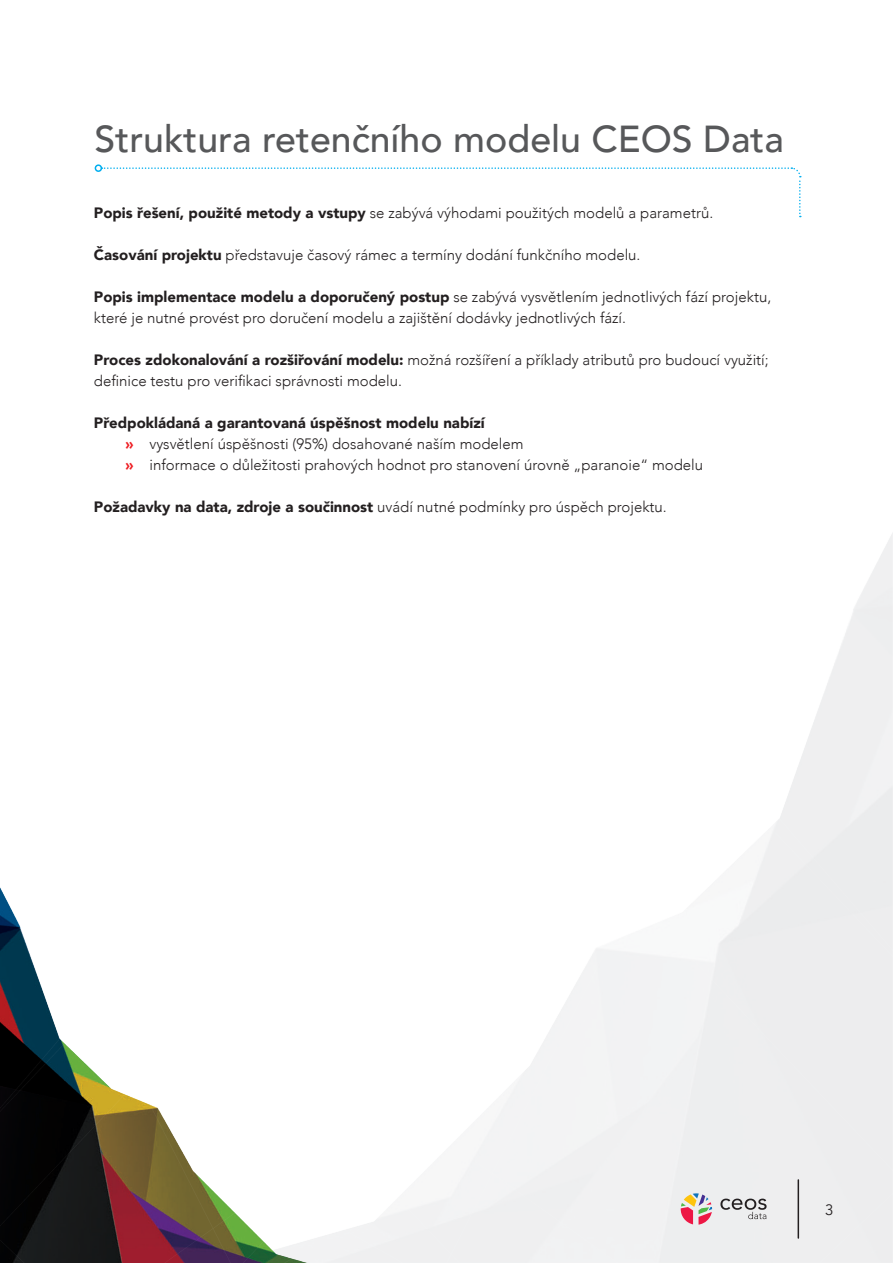
<style>
.page{position:relative;width:893px;height:1263px;background:#fff}
.page>*{position:absolute;margin:0;border:0;box-sizing:border-box;transform-origin:0 0}
.t1{font:500 37.5px "Avenir";color:#57585a}
.t2{font:300 15px/21px "Avenir";color:#231f20}
.t3{font:15px "Avenir";color:#231f20}
.s1{font-weight:900}
.s2{font-weight:900;color:#ee1d23}
</style>
<div class="page">
<img style="left:0;top:887px;width:476px;height:376px">
<svg style="left:720px;top:1198px;width:47px;height:21px"></svg>
<svg style="left:680px;top:1193px;width:32px;height:31px"></svg>
<hr style="left:798px;top:1180px;width:1px;height:58px;background:#231f20">
<svg style="left:101px;top:167px;width:700px;height:50px"></svg>
<div style="left:95px;top:164px;width:7px;height:8px;border:2px solid #00aeef;border-radius:50%"></div>
<h1 class="t1" style="left:95px;top:107px;width:691px">Struktura retenčního modelu CEOS Data</h1>
<p class="t2" style="left:94px;top:202px;width:621px"><span class="s1">Popis řešení, použité metody a vstupy</span> se zabývá výhodami použitých modelů a parametrů.</p>
<p class="t2" style="left:94px;top:244px;width:548px"><span class="s1">Časování projektu</span> představuje časový rámec a termíny dodání funkčního modelu.</p>
<p class="t2" style="left:94px;top:286px;width:679px"><span class="s1">Popis implementace modelu a doporučený postup</span> se zabývá vysvětlením jednotlivých fází projektu, které je nutné provést pro doručení modelu a zajištění dodávky jednotlivých fází.</p>
<p class="t2" style="left:94px;top:349px;width:676px"><span class="s1">Proces zdokonalování a rozšiřování modelu:</span> možná rozšíření a příklady atributů pro budoucí využití; definice testu pro verifikaci správnosti modelu.</p>
<p class="t2" style="left:125px;top:412px;width:579px;text-indent:-31px"><span class="s1">Předpokládaná a garantovaná úspěšnost modelu nabízí<br></span><span class="s2">»</span> vysvětlení úspěšnosti (95%) dosahované naším modelem<br><span class="s2">»</span> informace o důležitosti prahových hodnot pro stanovení úrovně „paranoie“ modelu</p>
<p class="t2" style="left:94px;top:496px;width:574px"><span class="s1">Požadavky na data, zdroje a součinnost</span> uvádí nutné podmínky pro úspěch projektu.</p>
<p class="t3" style="left:825px;top:1201px;width:10px">3</p>
</div>
